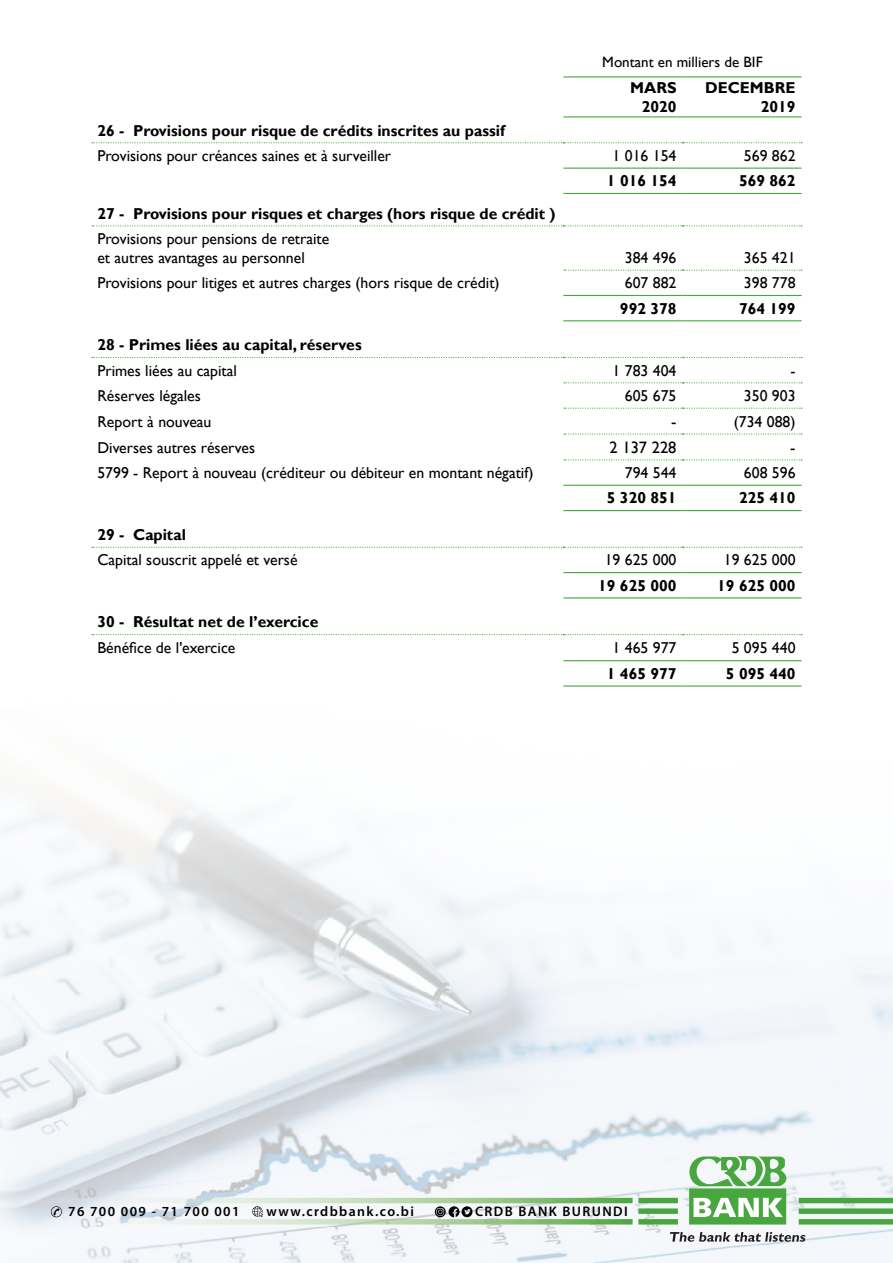
<style>
.page{position:relative;width:893px;height:1263px;background:#fff}
.page>*{position:absolute;margin:0;border:0;box-sizing:border-box;transform-origin:0 0}
.t1{font:16.5px "Gill Sans";color:#000}
.t2{font:15.75px/18.9px "Gill Sans";color:#000}
.t3{font:700 15.75px/18.9px "Gill Sans";color:#000;text-align:right}
.t4{font:15px "Gill Sans";color:#000}
.t5{font:600 13.95px "Myriad Pro";letter-spacing:.1em;color:#000}
</style>
<div class="page">
<img style="left:0;top:225px;width:893px;height:1038px">
<div style="left:638px;top:1198px;width:40px;height:5px;background:#48a63f"></div>
<div style="left:638px;top:1219px;width:40px;height:5px;background:#48a63f"></div>
<div style="left:638px;top:1208px;width:40px;height:6px;background:#48a63f"></div>
<div style="left:689px;top:1188px;width:97px;height:36px;background:#48a63f"></div>
<svg style="left:689px;top:1156px;width:97px;height:30px"></svg>
<div style="left:799px;top:1198px;width:94px;height:5px;background:#48a63f"></div>
<div style="left:799px;top:1219px;width:94px;height:5px;background:#48a63f"></div>
<div style="left:799px;top:1208px;width:94px;height:6px;background:#48a63f"></div>
<svg style="left:670px;top:1232px;width:135px;height:10px"></svg>
<svg style="left:694px;top:1198px;width:89px;height:19px"></svg>
<svg style="left:0;top:1198px;width:633px;height:5px;background:#bdd8b8"></svg>
<svg style="left:0;top:1219px;width:633px;height:5px;background:#c1dbbb"></svg>
<svg style="left:435px;top:1206px;width:37px;height:11px"></svg>
<svg style="left:252px;top:1206px;width:11px;height:11px"></svg>
<svg style="left:51px;top:1206px;width:11px;height:11px"></svg>
<svg style="left:92px;top:142px;width:710px;height:2px"></svg>
<hr style="left:563px;top:76px;width:119px;height:1px;background:#48a63e">
<hr style="left:682px;top:76px;width:119px;height:1px;background:#48a63e">
<hr style="left:563px;top:116px;width:119px;height:1px;background:#48a63e">
<hr style="left:682px;top:116px;width:119px;height:1px;background:#48a63e">
<hr style="left:563px;top:168px;width:119px;height:1px;background:#48a63e">
<hr style="left:682px;top:168px;width:119px;height:1px;background:#48a63e">
<hr style="left:563px;top:193px;width:119px;height:1px;background:#48a63e">
<hr style="left:682px;top:193px;width:119px;height:1px;background:#48a63e">
<svg style="left:92px;top:225px;width:710px;height:1px"></svg>
<hr style="left:563px;top:295px;width:119px;height:1px;background:#48a63e">
<hr style="left:682px;top:295px;width:119px;height:1px;background:#48a63e">
<hr style="left:563px;top:320px;width:119px;height:1px;background:#48a63e">
<hr style="left:682px;top:320px;width:119px;height:1px;background:#48a63e">
<svg style="left:564px;top:270px;width:238px;height:1px"></svg>
<svg style="left:92px;top:357px;width:710px;height:1px"></svg>
<hr style="left:563px;top:485px;width:119px;height:1px;background:#48a63e">
<hr style="left:682px;top:485px;width:119px;height:1px;background:#48a63e">
<hr style="left:563px;top:510px;width:119px;height:1px;background:#48a63e">
<hr style="left:682px;top:510px;width:119px;height:1px;background:#48a63e">
<svg style="left:564px;top:382px;width:238px;height:1px"></svg>
<svg style="left:564px;top:408px;width:238px;height:1px"></svg>
<svg style="left:564px;top:433px;width:238px;height:2px"></svg>
<svg style="left:564px;top:459px;width:238px;height:1px"></svg>
<svg style="left:92px;top:547px;width:710px;height:1px"></svg>
<hr style="left:563px;top:572px;width:119px;height:1px;background:#48a63e">
<hr style="left:682px;top:572px;width:119px;height:1px;background:#48a63e">
<hr style="left:563px;top:597px;width:119px;height:1px;background:#48a63e">
<hr style="left:682px;top:597px;width:119px;height:1px;background:#48a63e">
<svg style="left:92px;top:634px;width:710px;height:1px"></svg>
<hr style="left:563px;top:660px;width:119px;height:1px;background:#48a63e">
<hr style="left:682px;top:660px;width:119px;height:1px;background:#48a63e">
<hr style="left:563px;top:685px;width:119px;height:2px;background:#48a63e">
<hr style="left:682px;top:685px;width:119px;height:2px;background:#48a63e">
<p class="t4" style="left:602px;top:54px;width:162px">Montant en milliers de BIF</p>
<p class="t3" style="left:630px;top:79px;width:48px">MARS<br>2020</p>
<p class="t3" style="left:705px;top:79px;width:92px">DECEMBRE<br>2019</p>
<p class="t3" style="left:97px;top:121px;width:409px">26 - Provisions pour risque de crédits inscrites au passif</p>
<p class="t2" style="left:97px;top:146px;width:295px">Provisions pour créances saines et à surveiller</p>
<p class="t2" style="left:613px;top:146px;width:65px">1 016 154</p>
<p class="t2" style="left:744px;top:146px;width:53px">569 862</p>
<p class="t3" style="left:607px;top:172px;width:71px">1 016 154</p>
<p class="t3" style="left:739px;top:172px;width:58px">569 862</p>
<p class="t3" style="left:97px;top:204px;width:460px">27 - Provisions pour risques et charges (hors risque de crédit )</p>
<p class="t2" style="left:97px;top:230px;width:233px">Provisions pour pensions de retraite et autres avantages au personnel</p>
<p class="t2" style="left:625px;top:248px;width:53px">384 496</p>
<p class="t2" style="left:744px;top:248px;width:53px">365 421</p>
<p class="t2" style="left:97px;top:274px;width:404px">Provisions pour litiges et autres charges (hors risque de crédit)</p>
<p class="t2" style="left:625px;top:274px;width:53px">607 882</p>
<p class="t2" style="left:744px;top:274px;width:53px">398 778</p>
<p class="t3" style="left:620px;top:299px;width:58px">992 378</p>
<p class="t3" style="left:739px;top:299px;width:58px">764 199</p>
<p class="t3" style="left:97px;top:336px;width:266px">28 - Primes liées au capital, réserves</p>
<p class="t2" style="left:97px;top:361px;width:141px">Primes liées au capital</p>
<p class="t2" style="left:613px;top:361px;width:65px">1 783 404</p>
<p class="t2" style="left:790px;top:361px;width:7px">-</p>
<p class="t2" style="left:97px;top:386px;width:105px">Réserves légales</p>
<p class="t2" style="left:625px;top:386px;width:53px">605 675</p>
<p class="t2" style="left:744px;top:386px;width:53px">350 903</p>
<p class="t2" style="left:97px;top:412px;width:116px">Report à nouveau</p>
<p class="t1" style="left:671px;top:412px;width:7px">-</p>
<p class="t2" style="left:734px;top:412px;width:63px">(734 088)</p>
<p class="t2" style="left:97px;top:438px;width:159px">Diverses autres réserves</p>
<p class="t1" style="left:610px;top:437px;width:68px">2 137 228</p>
<p class="t1" style="left:790px;top:437px;width:7px">-</p>
<p class="t2" style="left:97px;top:463px;width:438px">5799 - Report à nouveau (créditeur ou débiteur en montant négatif)</p>
<p class="t2" style="left:625px;top:463px;width:53px">794 544</p>
<p class="t2" style="left:744px;top:463px;width:53px">608 596</p>
<p class="t3" style="left:607px;top:489px;width:71px">5 320 851</p>
<p class="t3" style="left:739px;top:489px;width:58px">225 410</p>
<p class="t3" style="left:97px;top:526px;width:90px">29 - Capital</p>
<p class="t2" style="left:97px;top:551px;width:202px">Capital souscrit appelé et versé</p>
<p class="t2" style="left:605px;top:551px;width:73px">19 625 000</p>
<p class="t2" style="left:724px;top:551px;width:73px">19 625 000</p>
<p class="t3" style="left:598px;top:576px;width:80px">19 625 000</p>
<p class="t3" style="left:717px;top:576px;width:80px">19 625 000</p>
<p class="t3" style="left:97px;top:613px;width:223px">30 - Résultat net de l’exercice</p>
<p class="t2" style="left:97px;top:639px;width:140px">Bénéfice de l'exercice</p>
<p class="t2" style="left:613px;top:639px;width:65px">1 465 977</p>
<p class="t2" style="left:732px;top:639px;width:65px">5 095 440</p>
<p class="t3" style="left:607px;top:664px;width:71px">1 465 977</p>
<p class="t3" style="left:726px;top:664px;width:71px">5 095 440</p>
<p class="t5" style="left:68px;top:1202px;width:173px">76 700 009 - 71 700 001</p>
<p class="t5" style="left:267px;top:1202px;width:149px">www.crdbbank.co.bi</p>
<p class="t5" style="left:475px;top:1202px;width:154px">CRDB BANK BURUNDI</p>
</div>
